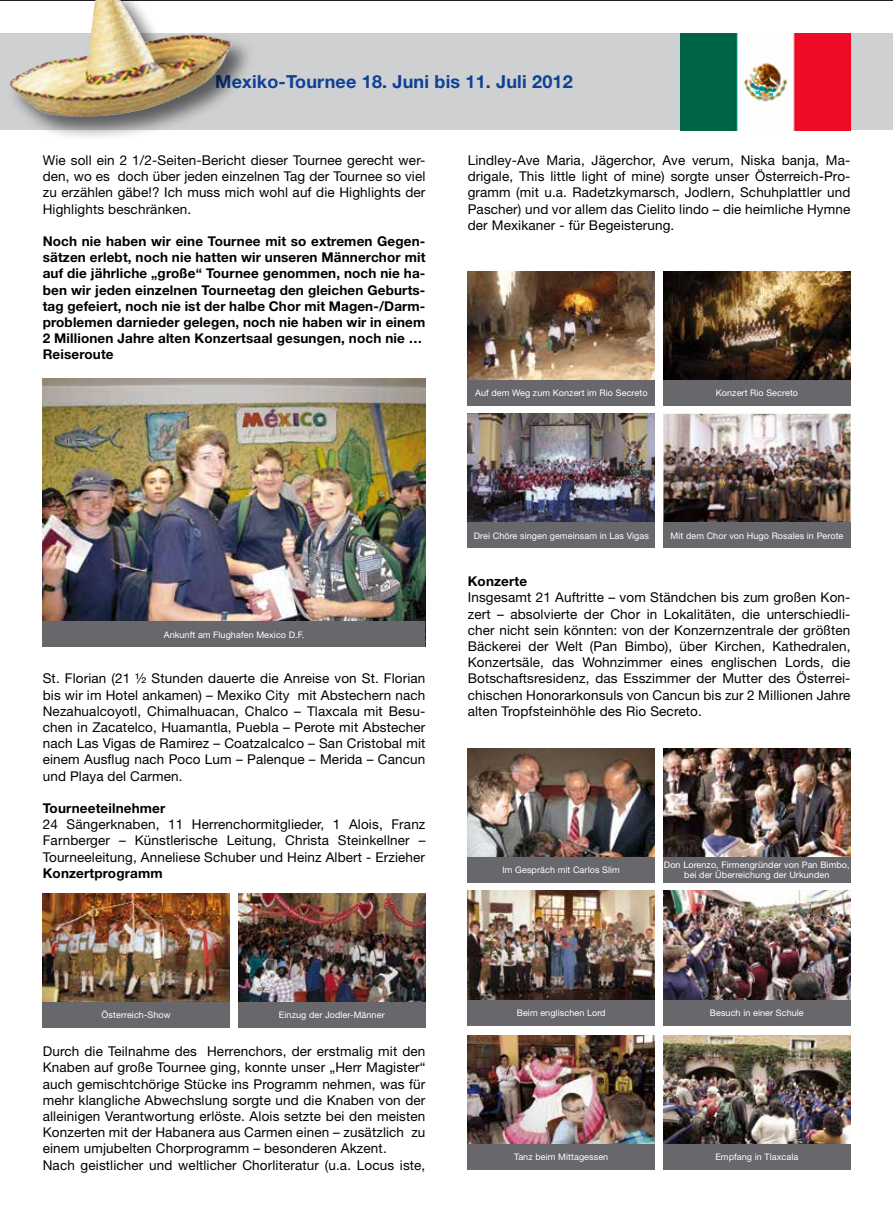
<style>
.page{position:relative;width:893px;height:1212px;background:#fff}
.page>*{position:absolute;margin:0;border:0;box-sizing:border-box;transform-origin:0 0}
.t1{font:700 18px "Helvetica Neue";letter-spacing:.01em;color:#0e4096}
.t2{font:13.5px/16.2px "Helvetica Neue";letter-spacing:.01em;color:#000;text-align:justify}
.t3{font:700 13.5px/16.2px "Helvetica Neue";letter-spacing:.01em;color:#000}
.t4{font:9px/10.5px "Helvetica Neue";letter-spacing:.01em;color:#fff;text-align:center}
</style>
<div class="page">
<hr style="left:0;top:0;width:893px;height:1px;background:#000">
<div style="left:0;top:33px;width:893px;height:97px;background:#ced0d2"></div>
<img style="left:43px;top:378px;width:382px;height:244px">
<img style="left:43px;top:893px;width:187px;height:109px">
<img style="left:238px;top:893px;width:187px;height:109px">
<div style="left:43px;top:622px;width:382px;height:25px;background:#68676c"></div>
<div style="left:42px;top:1002px;width:188px;height:25px;background:#68676c"></div>
<div style="left:238px;top:1002px;width:187px;height:25px;background:#68676c"></div>
<img style="left:468px;top:271px;width:187px;height:109px">
<img style="left:468px;top:748px;width:187px;height:109px">
<img style="left:663px;top:271px;width:187px;height:109px">
<img style="left:663px;top:748px;width:187px;height:109px">
<div style="left:468px;top:380px;width:187px;height:25px;background:#68676c"></div>
<div style="left:467px;top:857px;width:188px;height:25px;background:#68676c"></div>
<div style="left:663px;top:380px;width:188px;height:25px;background:#68676c"></div>
<div style="left:663px;top:857px;width:187px;height:25px;background:#68676c"></div>
<img style="left:468px;top:414px;width:187px;height:109px">
<img style="left:468px;top:891px;width:187px;height:109px">
<img style="left:468px;top:1035px;width:187px;height:109px">
<img style="left:663px;top:414px;width:187px;height:109px">
<img style="left:663px;top:891px;width:187px;height:109px">
<img style="left:663px;top:1035px;width:187px;height:109px">
<div style="left:468px;top:523px;width:187px;height:25px;background:#68676c"></div>
<div style="left:467px;top:1000px;width:188px;height:25px;background:#68676c"></div>
<div style="left:467px;top:1144px;width:188px;height:25px;background:#68676c"></div>
<div style="left:663px;top:523px;width:188px;height:25px;background:#68676c"></div>
<div style="left:663px;top:1000px;width:187px;height:25px;background:#68676c"></div>
<div style="left:663px;top:1144px;width:187px;height:25px;background:#68676c"></div>
<img style="left:681px;top:33px;width:169px;height:97px">
<div style="left:7px;top:0;width:249px;height:142px;background:#000;opacity:.56"></div>
<img style="left:8px;top:0;width:225px;height:121px">
<h1 class="t1" style="left:215px;top:71px;width:359px">Mexiko-Tournee 18. Juni bis 11. Juli 2012</h1>
<p class="t2" style="left:43px;top:152px;width:384px">Wie soll ein 2 1/2-Seiten-Bericht dieser Tournee gerecht wer&shy;den, wo es doch über jeden einzelnen Tag der Tournee so viel zu erzählen gäbe!? Ich muss mich wohl auf die Highlights der Highlights beschränken.</p>
<p class="t3" style="left:43px;top:233px;width:384px">Noch nie haben wir eine Tournee mit so extremen Gegen&shy;sätzen erlebt, noch nie hatten wir unseren Männerchor mit auf die jährliche „große“ Tournee genommen, noch nie ha&shy;ben wir jeden einzelnen Tourneetag den gleichen Geburts&shy;tag gefeiert, noch nie ist der halbe Chor mit Magen-/Darm&shy;problemen darnieder gelegen, noch nie haben wir in einem 2 Millionen Jahre alten Konzertsaal gesungen, noch nie … Reiseroute</p>
<p class="t2" style="left:468px;top:152px;width:384px">Lindley-Ave Maria, Jägerchor, Ave verum, Niska banja, Ma&shy;drigale, This little light of mine) sorgte unser Österreich-Pro&shy;gramm (mit u.a. Radetzkymarsch, Jodlern, Schuhplattler und Pascher) und vor allem das Cielito lindo – die heimliche Hymne der Mexikaner - für Begeisterung.</p>
<p class="t4" style="left:475px;top:387px;width:174px">Auf dem Weg zum Konzert im Rio Secreto</p>
<p class="t4" style="left:716px;top:387px;width:84px">Konzert Rio Secreto</p>
<p class="t4" style="left:164px;top:629px;width:142px">Ankunft am Flughafen Mexico D.F.</p>
<p class="t2" style="left:43px;top:670px;width:384px">St. Florian (21 ½ Stunden dauerte die Anreise von St. Florian bis wir im Hotel ankamen) – Mexiko City mit Abstechern nach Nezahualcoyotl, Chimalhuacan, Chalco – Tlaxcala mit Besu&shy;chen in Zacatelco, Huamantla, Puebla – Perote mit Abstecher nach Las Vigas de Ramirez – Coatzalcalco – San Cristobal mit einem Ausflug nach Poco Lum – Palenque – Merida – Cancun und Playa del Carmen.</p>
<p class="t3" style="left:43px;top:800px;width:124px">Tourneeteilnehmer</p>
<p class="t2" style="left:43px;top:816px;width:384px">24 Sängerknaben, 11 Herrenchormitglieder, 1 Alois, Franz Farnberger – Künstlerische Leitung, Christa Steinkellner – Tourneeleitung, Anneliese Schuber und Heinz Albert - Erzieher</p>
<p class="t3" style="left:43px;top:865px;width:121px">Konzertprogramm</p>
<p class="t4" style="left:474px;top:530px;width:177px">Drei Chöre singen gemeinsam in Las Vigas</p>
<p class="t4" style="left:670px;top:530px;width:174px">Mit dem Chor von Hugo Rosales in Perote</p>
<p class="t3" style="left:468px;top:573px;width:61px">Konzerte</p>
<p class="t2" style="left:468px;top:589px;width:384px">Insgesamt 21 Auftritte – vom Ständchen bis zum großen Kon&shy;zert – absolvierte der Chor in Lokalitäten, die unterschiedli&shy;cher nicht sein könnten: von der Konzernzentrale der größten Bäckerei der Welt (Pan Bimbo), über Kirchen, Kathedralen, Konzertsäle, das Wohnzimmer eines englischen Lords, die Botschaftsresidenz, das Esszimmer der Mutter des Österrei&shy;chischen Honorarkonsuls von Cancun bis zur 2 Millionen Jahre alten Tropfsteinhöhle des Rio Secreto.</p>
<p class="t4" style="left:502px;top:864px;width:119px">Im Gespräch mit Carlos Slim</p>
<p class="t4" style="left:664px;top:859px;width:187px">Don Lorenzo, Firmengründer von Pan Bimbo, bei der Überreichung der Urkunden</p>
<p class="t4" style="left:102px;top:1009px;width:71px">Österreich-Show</p>
<p class="t4" style="left:279px;top:1009px;width:107px">Einzug der Jodler-Männer</p>
<p class="t2" style="left:43px;top:1043px;width:384px;text-align:left">Durch die Teilnahme des Herrenchors, der erstmalig mit den Knaben auf große Tournee ging, konnte unser „Herr Magister“ auch gemischtchörige Stücke ins Programm nehmen, was für mehr klangliche Abwechslung sorgte und die Knaben von der alleinigen Verantwortung erlöste. Alois setzte bei den meisten Konzerten mit der Habanera aus Carmen einen – zusätzlich zu einem umjubelten Chorprogramm – besonderen Akzent.<br>Nach geistlicher und weltlicher Chorliteratur (u.a. Locus iste,</p>
<p class="t4" style="left:517px;top:1007px;width:90px">Beim englischen Lord</p>
<p class="t4" style="left:514px;top:1151px;width:96px">Tanz beim Mittagessen</p>
<p class="t4" style="left:710px;top:1007px;width:95px">Besuch in einer Schule</p>
<p class="t4" style="left:715px;top:1151px;width:84px">Empfang in Tlaxcala</p>
</div>
